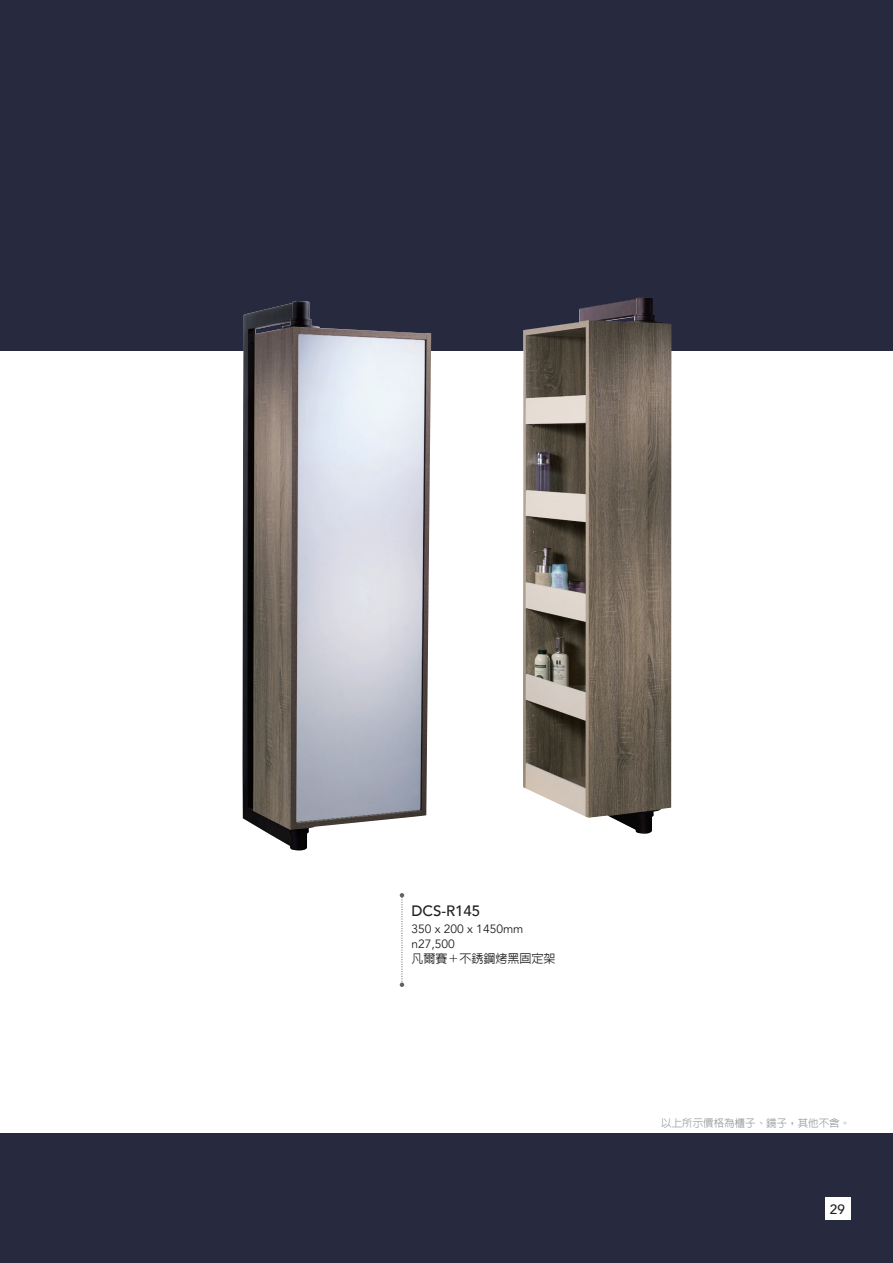
<style>
.page{position:relative;width:893px;height:1263px;background:#fff}
.page>*{position:absolute;margin:0;border:0;box-sizing:border-box;transform-origin:0 0}
.t1{font:500 15px "Avenir";color:#231f20}
.t2{font:500 13.5px "Avenir";color:#231f20}
.t3{font:12px "Avenir";color:#231f20}
.t4{font:500 12px "Lin Gothic";color:#231f20}
.t5{font:500 10.5px "Lin Gothic";color:#999b9e}
</style>
<div class="page">
<div style="left:0;top:1133px;width:893px;height:130px;background:#272a3e"></div>
<div style="left:0;top:0;width:893px;height:351px;background:#272a3e"></div>
<div style="left:824px;top:1197px;width:26px;height:23px;background:#fff"></div>
<img style="left:242px;top:301px;width:189px;height:549px">
<img style="left:523px;top:298px;width:148px;height:536px">
<svg style="left:400px;top:893px;width:4px;height:94px"></svg>
<p class="t1" style="left:411px;top:898px;width:70px">DCS-R145</p>
<p class="t3" style="left:411px;top:921px;width:114px">350 x 200 x 1450mm</p>
<p class="t3" style="left:411px;top:936px;width:45px">n27,500</p>
<p class="t4" style="left:411px;top:952px;width:145px">凡爾賽＋不銹鋼烤黑固定架</p>
<p class="t5" style="left:661px;top:1117px;width:190px">以上所示價格為櫃子、鏡子，其他不含。</p>
<p class="t2" style="left:830px;top:1198px;width:17px">29</p>
</div>
